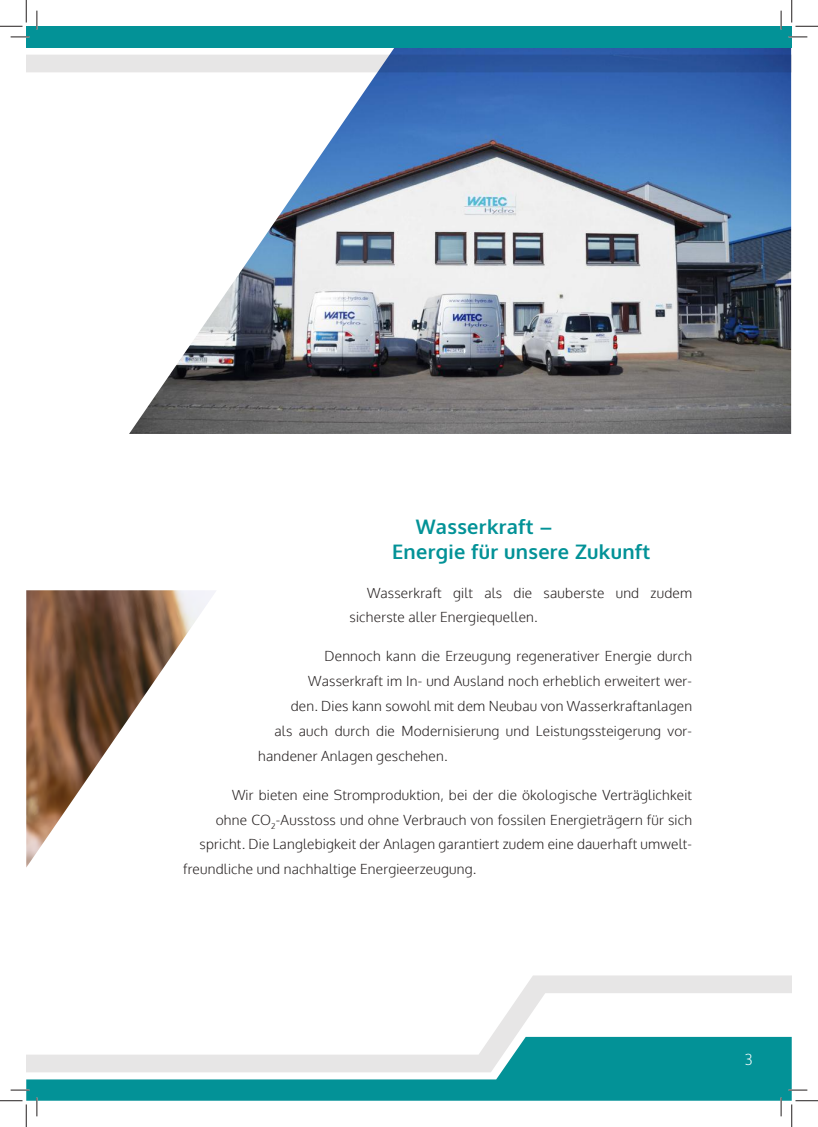
<style>
.page{position:relative;width:818px;height:1127px;background:#fff}
.page>*{position:absolute;margin:0;border:0;box-sizing:border-box;transform-origin:0 0}
.t1{font:700 20px/24.8px "Oxygen";letter-spacing:.015em;color:#039297}
.t2{font:300 15px "Oxygen";color:#fff}
.t3{font:300 13.75px/24.8px "Oxygen";letter-spacing:.015em;color:#241f1f}
</style>
<div class="page">
<img style="left:129px;top:48px;width:662px;height:386px">
<img style="left:26px;top:590px;width:190px;height:277px">
<div style="left:26px;top:26px;width:766px;height:22px;background:#039297"></div>
<svg style="left:26px;top:1072px;width:766px;height:28px;fill:#039297"></svg>
<svg style="left:26px;top:55px;width:766px;height:96px"></svg>
<svg style="left:26px;top:975px;width:766px;height:97px"></svg>
<svg style="left:11px;top:36px;width:18px;height:2px"></svg>
<svg style="left:788px;top:36px;width:19px;height:2px"></svg>
<svg style="left:11px;top:1088px;width:18px;height:2px"></svg>
<svg style="left:788px;top:1088px;width:19px;height:2px"></svg>
<svg style="left:36px;top:11px;width:2px;height:18px"></svg>
<svg style="left:36px;top:1097px;width:2px;height:18px"></svg>
<svg style="left:780px;top:11px;width:2px;height:18px"></svg>
<svg style="left:780px;top:1097px;width:2px;height:18px"></svg>
<svg style="left:0;top:0;width:27px;height:27px"></svg>
<svg style="left:0;top:1100px;width:27px;height:26px"></svg>
<svg style="left:791px;top:0;width:27px;height:27px"></svg>
<svg style="left:791px;top:1100px;width:27px;height:26px"></svg>
<h1 class="t1" style="left:392px;top:514px;width:260px;text-indent:24px">Wasserkraft –<br>Energie für unsere Zukunft</h1>
<p class="t3" style="left:349px;top:580px;width:344px;text-indent:18px">Wasserkraft gilt als die sauberste und zudem sicherste aller Energiequellen.</p>
<p class="t3" style="left:324px;top:644px;width:369px">Dennoch kann die Erzeugung regenerativer Energie durch</p>
<p class="t3" style="left:308px;top:669px;width:385px">Wasserkraft im In- und Ausland noch erheblich erweitert wer-</p>
<p class="t3" style="left:291px;top:694px;width:403px">den. Dies kann sowohl mit dem Neubau von Wasserkraftanlagen</p>
<p class="t3" style="left:274px;top:718px;width:418px">als auch durch die Modernisierung und Leistungssteigerung vor-</p>
<p class="t3" style="left:258px;top:743px;width:191px">handener Anlagen geschehen.</p>
<p class="t3" style="left:232px;top:782px;width:462px">Wir bieten eine Stromproduktion, bei der die ökologische Verträglichkeit</p>
<p class="t3" style="left:216px;top:807px;width:478px">ohne CO<sub>2</sub>-Ausstoss und ohne Verbrauch von fossilen Energieträgern für sich</p>
<p class="t3" style="left:199px;top:832px;width:494px">spricht. Die Langlebigkeit der Anlagen garantiert zudem eine dauerhaft umwelt-</p>
<p class="t3" style="left:183px;top:857px;width:294px">freundliche und nachhaltige Energieerzeugung.</p>
<p class="t2" style="left:744px;top:1050px;width:10px">3</p>
</div>
